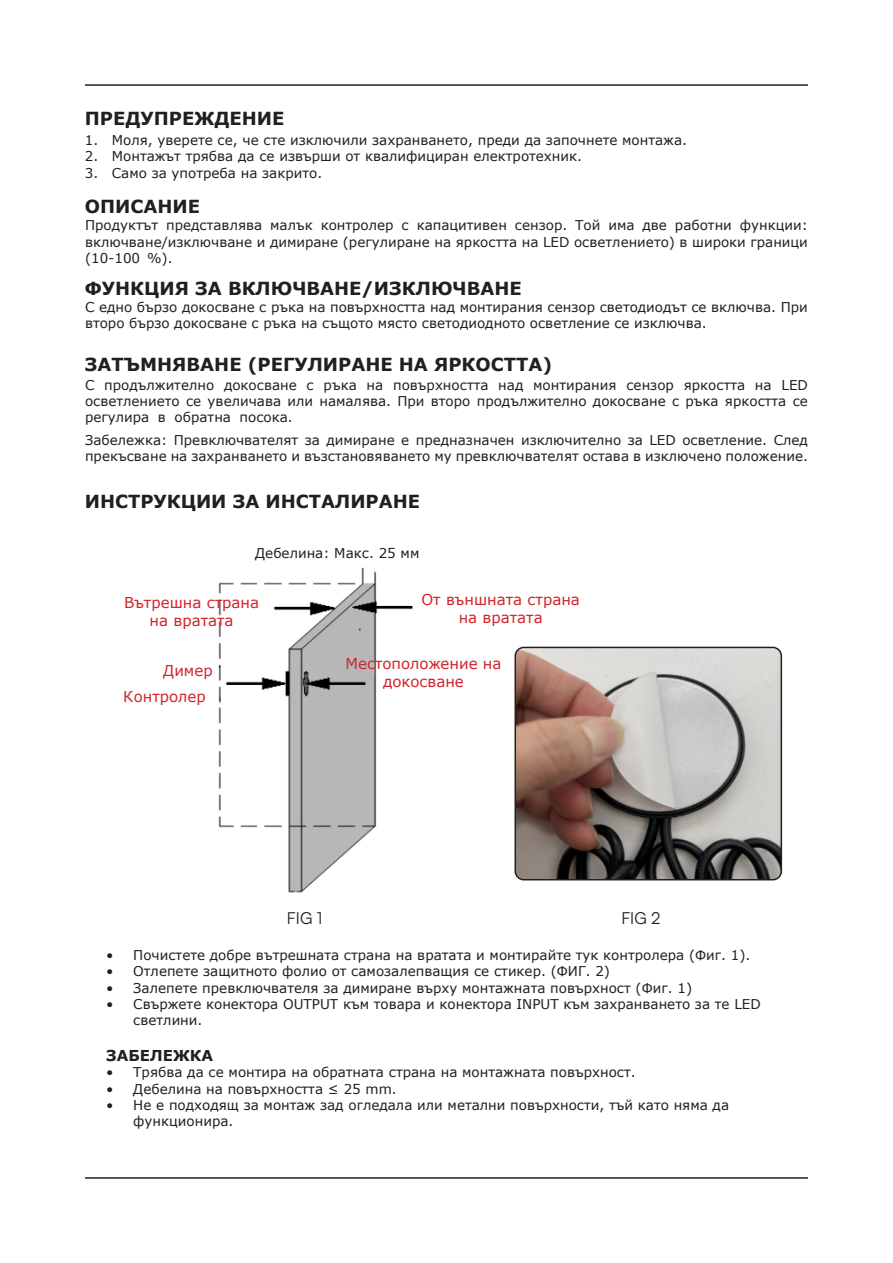
<style>
.page{position:relative;width:893px;height:1263px;background:#fff}
.page>*{position:absolute;margin:0;border:0;box-sizing:border-box;transform-origin:0 0}
.t1{font:700 18px "Verdana";color:#231f20}
.t2{font:16.5px "Satoshi";color:#231f20}
.t3{font:15px/18px "Verdana";color:#d1232a;text-align:center}
.t4{font:700 15px "Verdana";color:#231f20}
.t5{font:13.5px/16.2px "Verdana";color:#231f20}
</style>
<div class="page">
<hr style="left:85px;top:84px;width:723px;height:2px;background:#231f20">
<hr style="left:85px;top:1177px;width:723px;height:2px;background:#231f20">
<img style="left:218px;top:567px;width:195px;height:326px">
<img style="left:517px;top:647px;width:264px;height:233px">
<div style="left:514px;top:647px;width:268px;height:233px;border:2px solid #231f20;border-radius:9px"></div>
<p class="t1" style="left:85px;top:106px;width:201px">ПРЕДУПРЕЖДЕНИЕ</p>
<p class="t5" style="left:85px;top:132px;width:604px">1. Моля, уверете се, че сте изключили захранването, преди да започнете монтажа.</p>
<p class="t5" style="left:85px;top:148px;width:499px">2. Монтажът трябва да се извърши от квалифициран електротехник.</p>
<p class="t5" style="left:85px;top:164px;width:239px">3. Само за употреба на закрито.</p>
<p class="t5" style="left:85px;top:217px;width:724px;text-align:justify">Продуктът представлява малък контролер с капацитивен сензор. Той има две работни функции: включване/изключване и димиране (регулиране на яркостта на LED осветлението) в широки граници (10-100 %).</p>
<p class="t5" style="left:85px;top:299px;width:724px">С едно бързо докосване с ръка на повърхността над монтирания сензор светодиодът се включва. При второ бързо докосване с ръка на същото място светодиодното осветление се изключва.</p>
<p class="t1" style="left:85px;top:193px;width:117px">ОПИСАНИЕ</p>
<p class="t1" style="left:85px;top:276px;width:438px">ФУНКЦИЯ ЗА ВКЛЮЧВАНЕ/ИЗКЛЮЧВАНЕ</p>
<p class="t1" style="left:85px;top:352px;width:469px">ЗАТЪМНЯВАНЕ (РЕГУЛИРАНЕ НА ЯРКОСТТА)</p>
<p class="t5" style="left:85px;top:376px;width:724px;text-align:justify">С продължително докосване с ръка на повърхността над монтирания сензор яркостта на LED осветлението се увеличава или намалява. При второ продължително докосване с ръка яркостта се регулира в обратна посока.</p>
<p class="t5" style="left:85px;top:432px;width:724px">Забележка: Превключвателят за димиране е предназначен изключително за LED осветление. След прекъсване на захранването и възстановяването му превключвателят остава в изключено положение.</p>
<p class="t1" style="left:85px;top:489px;width:337px">ИНСТРУКЦИИ ЗА ИНСТАЛИРАНЕ</p>
<p class="t5" style="left:255px;top:545px;width:166px">Дебелина: Макс. 25 мм</p>
<p class="t3" style="left:421px;top:590px;width:160px">От външната страна на вратата</p>
<p class="t3" style="left:124px;top:593px;width:136px">Вътрешна страна на вратата</p>
<p class="t3" style="left:163px;top:661px;width:51px">Димер</p>
<p class="t3" style="left:345px;top:654px;width:158px">Местоположение на докосване</p>
<p class="t3" style="left:123px;top:687px;width:84px">Контролер</p>
<p class="t2" style="left:287px;top:906px;width:37px">FIG 1</p>
<p class="t2" style="left:621px;top:906px;width:41px">FIG 2</p>
<p class="t5" style="left:106px;top:947px;width:646px">• Почистете добре вътрешната страна на вратата и монтирайте тук контролера (Фиг. 1).</p>
<p class="t5" style="left:106px;top:963px;width:505px">• Отлепете защитното фолио от самозалепващия се стикер. (ФИГ. 2)</p>
<p class="t5" style="left:106px;top:979px;width:587px">• Залепете превключвателя за димиране върху монтажната повърхност (Фиг. 1)</p>
<p class="t5" style="left:133px;top:996px;width:629px;text-indent:-27px">• Свържете конектора OUTPUT към товара и конектора INPUT към захранването за те LED светлини.</p>
<p class="t4" style="left:106px;top:1045px;width:108px">ЗАБЕЛЕЖКА</p>
<p class="t5" style="left:106px;top:1064px;width:531px">• Трябва да се монтира на обратната страна на монтажната повърхност.</p>
<p class="t5" style="left:106px;top:1080px;width:292px">• Дебелина на повърхността ≤ 25 mm.</p>
<p class="t5" style="left:133px;top:1097px;width:597px;text-indent:-27px">• Не е подходящ за монтаж зад огледала или метални повърхности, тъй като няма да функционира.</p>
</div>
